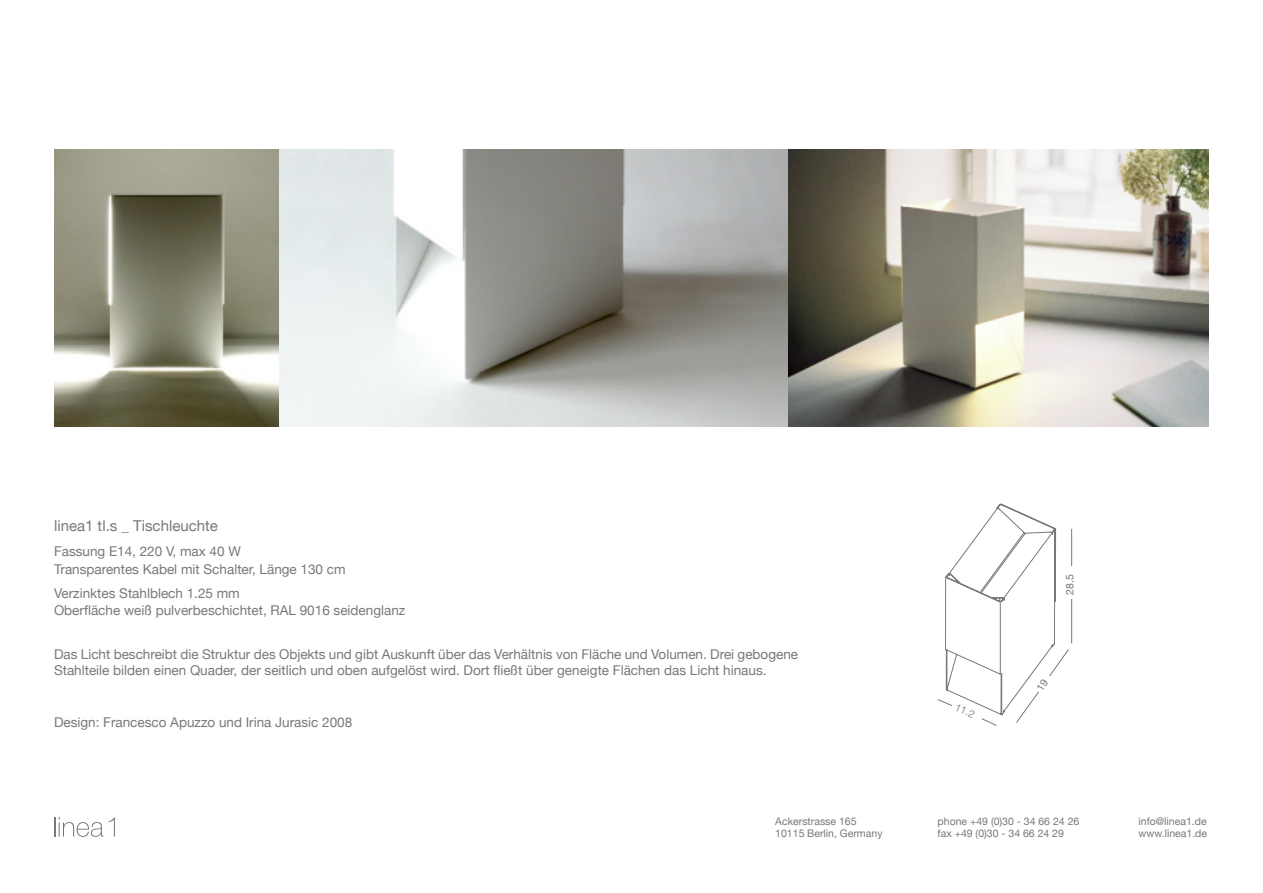
<style>
.page{position:relative;width:1263px;height:893px;background:#fff}
.page>*{position:absolute;margin:0;border:0;box-sizing:border-box;transform-origin:0 0}
.t1{font:15px "Helvetica Neue";color:#76787b}
.t2{font:13.5px/16.2px "Helvetica Neue";color:#76787b}
.t3{font:10.5px/12px "Helvetica Neue";color:#76787b}
.t4{font:10.5px "Helvetica Neue";color:#8d8e8f}
</style>
<div class="page">
<svg style="left:54px;top:817px;width:61px;height:20px"></svg>
<img style="left:279px;top:150px;width:930px;height:276px">
<hr style="left:1071px;top:529px;width:1px;height:37px;background:#76787b">
<hr style="left:1071px;top:599px;width:1px;height:44px;background:#76787b">
<img style="left:54px;top:150px;width:225px;height:276px">
<svg style="left:937px;top:504px;width:132px;height:222px"></svg>
<p class="t1" style="left:54px;top:517px;width:165px">linea1 tl.s _ Tischleuchte</p>
<p class="t2" style="left:54px;top:542px;width:293px;line-height:18px">Fassung E14, 220 V, max 40 W<br>Transparentes Kabel mit Schalter, Länge 130 cm</p>
<p class="t2" style="left:54px;top:585px;width:353px">Verzinktes Stahlblech 1.25 mm<br>Oberfläche weiß pulverbeschichtet, RAL 9016 seidenglanz</p>
<p class="t2" style="left:54px;top:645px;width:746px">Das Licht beschreibt die Struktur des Objekts und gibt Auskunft über das Verhältnis von Fläche und Volumen. Drei gebogene<br>Stahlteile bilden einen Quader, der seitlich und oben aufgelöst wird. Dort fließt über geneigte Flächen das Licht hinaus.</p>
<p class="t2" style="left:54px;top:714px;width:300px">Design: Francesco Apuzzo und Irina Jurasic 2008</p>
<p class="t4" style="left:958px;top:700px;width:22px;rotate:24deg">11.2</p>
<p class="t3" style="left:1063px;top:594px;width:22px;rotate:-90deg">28.5</p>
<p class="t3" style="left:775px;top:815px;width:109px">Ackerstrasse 165<br>10115 Berlin, Germany</p>
<p class="t3" style="left:937px;top:815px;width:143px">phone +49 (0)30 - 34 66 24 26 fax +49 (0)30 - 34 66 24 29</p>
<p class="t3" style="left:1138px;top:815px;width:70px">info@linea1.de www.linea1.de</p>
</div>
